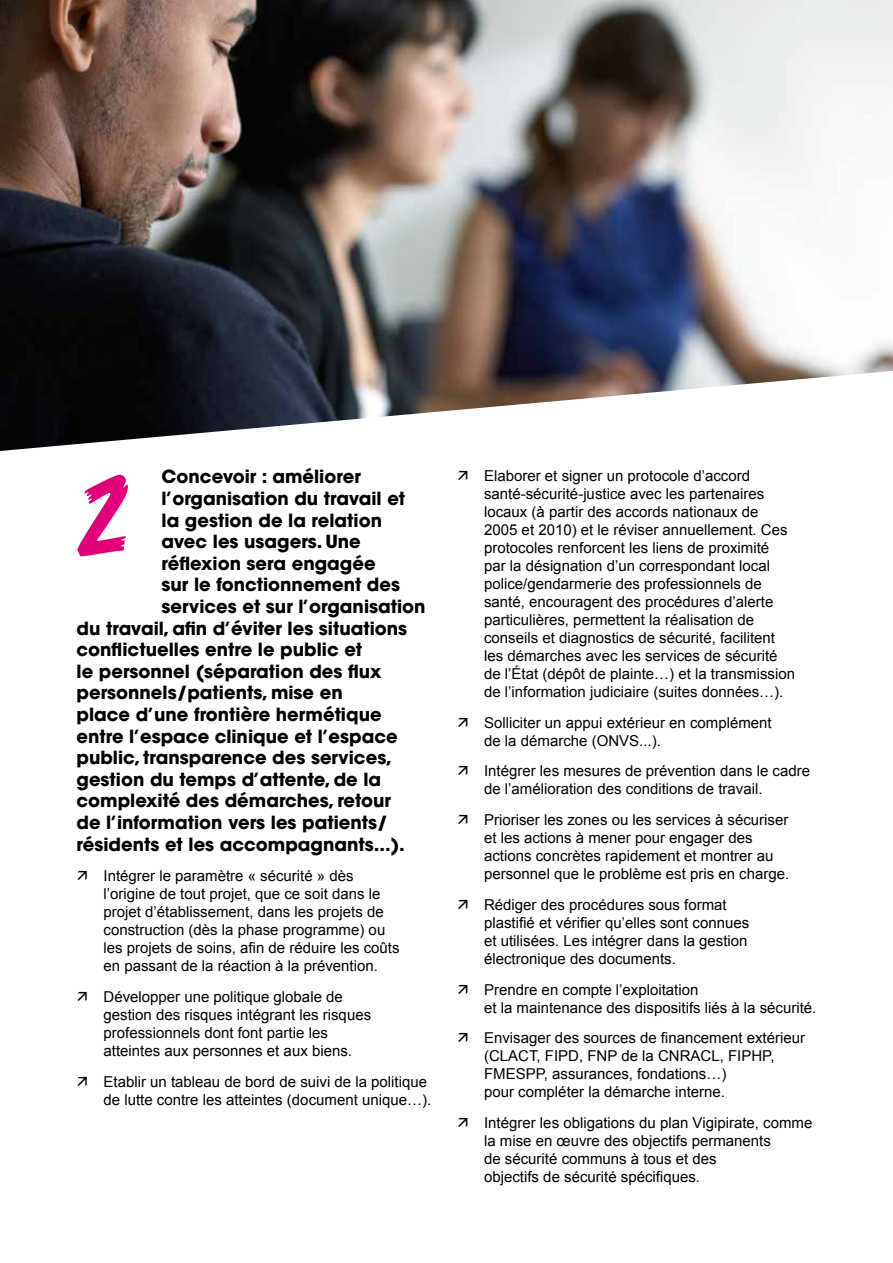
<style>
.page{position:relative;width:893px;height:1263px;background:#fff}
.page>*{position:absolute;margin:0;border:0;box-sizing:border-box;transform-origin:0 0}
.t1{font:108px "Reporter LT Std 2";color:#e2007a}
.t2{font:700 18px "ITC Avant Garde Std";color:#000}
.t3{font:15px/18px "Arial";color:#000}
</style>
<div class="page">
<img style="left:0;top:0;width:893px;height:371px">
<svg style="left:0;top:371px;width:890px;height:80px"></svg>
<p class="t2" style="left:162px;top:465px;width:201px">Concevoir : améliorer</p>
<p class="t2" style="left:162px;top:487px;width:245px">l’organisation du travail et</p>
<p class="t2" style="left:162px;top:508px;width:222px">la gestion de la relation</p>
<p class="t2" style="left:162px;top:530px;width:201px">avec les usagers. Une</p>
<p class="t2" style="left:162px;top:551px;width:216px">réflexion sera engagée</p>
<p class="t2" style="left:162px;top:573px;width:240px">sur le fonctionnement des</p>
<p class="t2" style="left:162px;top:595px;width:266px">services et sur l’organisation</p>
<p class="t2" style="left:77px;top:616px;width:332px">du travail, afin d’éviter les situations</p>
<p class="t2" style="left:77px;top:638px;width:287px">conflictuelles entre le public et</p>
<p class="t2" style="left:77px;top:659px;width:307px">le personnel (séparation des flux</p>
<p class="t2" style="left:77px;top:681px;width:268px">personnels/patients, mise en</p>
<p class="t2" style="left:77px;top:703px;width:307px">place d’une frontière hermétique</p>
<p class="t2" style="left:77px;top:724px;width:323px">entre l’espace clinique et l’espace</p>
<p class="t2" style="left:77px;top:746px;width:317px">public, transparence des services,</p>
<p class="t2" style="left:77px;top:767px;width:306px">gestion du temps d’attente, de la</p>
<p class="t2" style="left:77px;top:789px;width:316px">complexité des démarches, retour</p>
<p class="t2" style="left:77px;top:811px;width:313px">de l’information vers les patients/</p>
<p class="t2" style="left:77px;top:832px;width:330px">résidents et les accompagnants...).</p>
<p class="t3" style="left:104px;top:867px;width:297px">Intégrer le paramètre « sécurité » dès l’origine de tout projet, que ce soit dans le projet d’établissement, dans les projets de construction (dès la phase programme) ou les projets de soins, afin de réduire les coûts en passant de la réaction à la prévention.</p>
<p class="t3" style="left:104px;top:988px;width:269px">Développer une politique globale de gestion des risques intégrant les risques professionnels dont font partie les atteintes aux personnes et aux biens.</p>
<p class="t3" style="left:104px;top:1073px;width:329px">Etablir un tableau de bord de suivi de la politique de lutte contre les atteintes (document unique…).</p>
<h1 class="t1" style="left:77px;top:449px;width:52px">2</h1>
<p class="t3" style="left:484px;top:467px;width:312px">Elaborer et signer un protocole d’accord santé-sécurité-justice avec les partenaires locaux (à partir des accords nationaux de 2005 et 2010) et le réviser annuellement. Ces protocoles renforcent les liens de proximité<br>par la désignation d’un correspondant local police/gendarmerie des professionnels de santé, encouragent des procédures d’alerte particulières, permettent la réalisation de conseils et diagnostics de sécurité, facilitent les démarches avec les services de sécurité de l’État (dépôt de plainte…) et la transmission de l’information judiciaire (suites données…).</p>
<p class="t3" style="left:484px;top:713px;width:289px">Solliciter un appui extérieur en complément de la démarche (ONVS...).</p>
<p class="t3" style="left:484px;top:762px;width:327px">Intégrer les mesures de prévention dans le cadre de l’amélioration des conditions de travail.</p>
<p class="t3" style="left:484px;top:811px;width:307px">Prioriser les zones ou les services à sécuriser et les actions à mener pour engager des actions concrètes rapidement et montrer au personnel que le problème est pris en charge.</p>
<p class="t3" style="left:484px;top:896px;width:267px">Rédiger des procédures sous format plastifié et vérifier qu’elles sont connues et utilisées. Les intégrer dans la gestion électronique des documents.</p>
<p class="t3" style="left:484px;top:980px;width:334px">Prendre en compte l’exploitation<br>et la maintenance des dispositifs liés à la sécurité.</p>
<p class="t3" style="left:484px;top:1029px;width:322px">Envisager des sources de financement extérieur (CLACT, FIPD, FNP de la CNRACL, FIPHP, FMESPP, assurances, fondations…)<br>pour compléter la démarche interne.</p>
<p class="t3" style="left:484px;top:1114px;width:330px">Intégrer les obligations du plan Vigipirate, comme la mise en œuvre des objectifs permanents<br>de sécurité communs à tous et des<br>objectifs de sécurité spécifiques.</p>
</div>
